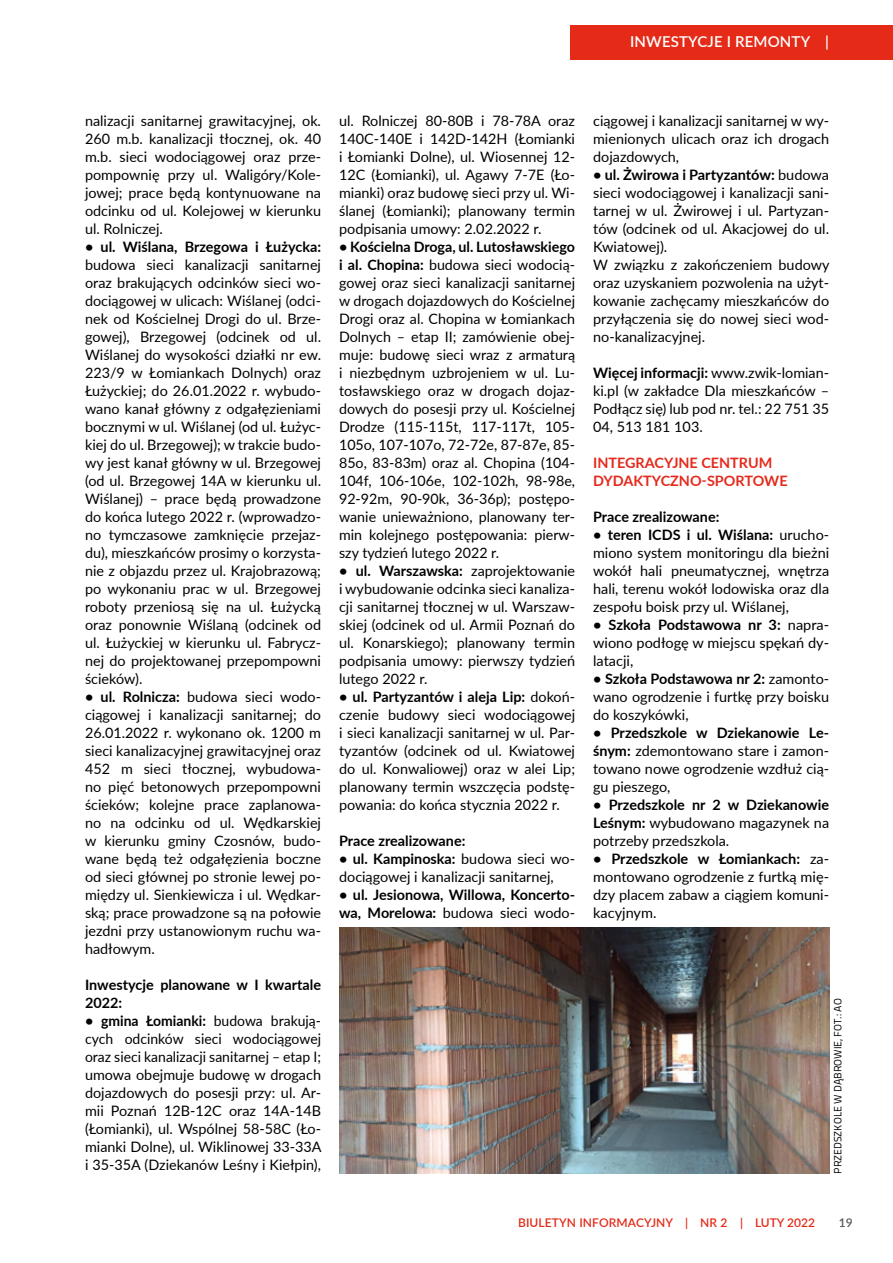
<style>
.page{position:relative;width:893px;height:1263px;background:#fff}
.page>*{position:absolute;margin:0;border:0;box-sizing:border-box;transform-origin:0 0}
.t1{font:600 15px "Lato";letter-spacing:.01em;color:#fff}
.t2{font:14.4px/18px "Lato";color:#000;text-align:justify}
.t3{font:700 14.4px/18px "Lato";color:#000}
.t4{font:700 14.4px/18px "Lato";color:#e52a1d}
.t5{font:600 12px "Lato";letter-spacing:.01em;color:#e52a18}
.t6{font:600 12px "Lato";color:#575756}
.t7{font:10.5px "Titillium Text 22 L";color:#000}
.s1{font-weight:700}
.s2{font-weight:400}
</style>
<div class="page">
<div style="left:570px;top:26px;width:323px;height:34px;background:#e52a18"></div>
<img style="left:339px;top:927px;width:490px;height:247px">
<p class="t1" style="left:630px;top:31px;width:200px">INWESTYCJE I REMONTY |</p>
<p class="t2" style="left:85px;top:111px;width:238px">nalizacji sanitarnej grawitacyjnej, ok.<br>260 m.b. kanalizacji tłocznej, ok. 40 m.b. sieci wodociągowej oraz prze&shy;pompownię przy ul. Waligóry/Kole&shy;jowej; prace będą kontynuowane na odcinku od ul. Kolejowej w kierunku ul. Rolniczej.</p>
<p class="t3" style="left:85px;top:237px;width:237px">• ul. Wiślana, Brzegowa i Łużycka:</p>
<p class="t2" style="left:85px;top:255px;width:238px">budowa sieci kanalizacji sanitarnej oraz brakujących odcinków sieci wo&shy;dociągowej w ulicach: Wiślanej (odci&shy;nek od Kościelnej Drogi do ul. Brze&shy;gowej), Brzegowej (odcinek od ul.<br>Wiślanej do wysokości działki nr ew.<br>223/9 w Łomiankach Dolnych) oraz Łużyckiej; do 26.01.2022 r. wybudo&shy;wano kanał główny z odgałęzieniami bocznymi w ul. Wiślanej (od ul. Łużyc&shy;kiej do ul. Brzegowej); w trakcie budo&shy;wy jest kanał główny w ul. Brzegowej (od ul. Brzegowej 14A w kierunku ul.<br>Wiślanej) – prace będą prowadzone do końca lutego 2022 r. (wprowadzo&shy;no tymczasowe zamknięcie przejaz&shy;du), mieszkańców prosimy o korzysta&shy;nie z objazdu przez ul. Krajobrazową; po wykonaniu prac w ul. Brzegowej roboty przeniosą się na ul. Łużycką oraz ponownie Wiślaną (odcinek od ul. Łużyckiej w kierunku ul. Fabrycz&shy;nej do projektowanej przepompowni ścieków).</p>
<p class="t2" style="left:85px;top:687px;width:238px"><span class="s1">• ul. Rolnicza:</span> budowa sieci wodo&shy;ciągowej i kanalizacji sanitarnej; do 26.01.2022 r. wykonano ok. 1200 m sieci kanalizacyjnej grawitacyjnej oraz 452 m sieci tłocznej, wybudowa&shy;no pięć betonowych przepompowni ścieków; kolejne prace zaplanowa&shy;no na odcinku od ul. Wędkarskiej w kierunku gminy Czosnów, budo&shy;wane będą też odgałęzienia boczne od sieci głównej po stronie lewej po&shy;między ul. Sienkiewicza i ul. Wędkar&shy;ską; prace prowadzone są na połowie jezdni przy ustanowionym ruchu wa&shy;hadłowym.</p>
<p class="t3" style="left:85px;top:975px;width:237px">Inwestycje planowane w I kwartale<br>2022:</p>
<p class="t2" style="left:85px;top:1011px;width:238px"><span class="s1">• gmina Łomianki:</span> budowa brakują&shy;cych odcinków sieci wodociągowej oraz sieci kanalizacji sanitarnej – etap I; umowa obejmuje budowę w drogach dojazdowych do posesji przy: ul. Ar&shy;mii Poznań 12B-12C oraz 14A-14B (Łomianki), ul. Wspólnej 58-58C (Ło&shy;mianki Dolne), ul. Wiklinowej 33-33A i 35-35A (Dziekanów Leśny i Kiełpin),</p>
<p class="t2" style="left:339px;top:111px;width:238px">ul. Rolniczej 80-80B i 78-78A oraz 140C-140E i 142D-142H (Łomianki i Łomianki Dolne), ul. Wiosennej 12- 12C (Łomianki), ul. Agawy 7-7E (Ło&shy;mianki) oraz budowę sieci przy ul. Wi&shy;ślanej (Łomianki); planowany termin podpisania umowy: 2.02.2022 r.</p>
<p class="t2" style="left:339px;top:237px;width:238px"><span class="s1">• Kościelna Droga, ul. Lutosławskiego i al. Chopina:</span> budowa sieci wodocią&shy;gowej oraz sieci kanalizacji sanitarnej w drogach dojazdowych do Kościelnej Drogi oraz al. Chopina w Łomiankach Dolnych – etap II; zamówienie obej&shy;muje: budowę sieci wraz z armaturą i niezbędnym uzbrojeniem w ul. Lu&shy;tosławskiego oraz w drogach dojaz&shy;dowych do posesji przy ul. Kościelnej Drodze (115-115t, 117-117t, 105- 105o, 107-107o, 72-72e, 87-87e, 85- 85o, 83-83m) oraz al. Chopina (104- 104f, 106-106e, 102-102h, 98-98e, 92-92m, 90-90k, 36-36p); postępo&shy;wanie unieważniono, planowany ter&shy;min kolejnego postępowania: pierw&shy;szy tydzień lutego 2022 r.</p>
<p class="t2" style="left:339px;top:561px;width:238px"><span class="s1">• ul. Warszawska:</span> zaprojektowanie i wybudowanie odcinka sieci kanaliza&shy;cji sanitarnej tłocznej w ul. Warszaw&shy;skiej (odcinek od ul. Armii Poznań do ul. Konarskiego); planowany termin podpisania umowy: pierwszy tydzień lutego 2022 r.</p>
<p class="t2" style="left:339px;top:687px;width:238px"><span class="s1">• ul. Partyzantów i aleja Lip:</span> dokoń&shy;czenie budowy sieci wodociągowej i sieci kanalizacji sanitarnej w ul. Par&shy;tyzantów (odcinek od ul. Kwiatowej do ul. Konwaliowej) oraz w alei Lip; planowany termin wszczęcia podstę&shy;powania: do końca stycznia 2022 r.</p>
<p class="t3" style="left:339px;top:831px;width:128px">Prace zrealizowane:</p>
<p class="t2" style="left:339px;top:849px;width:238px"><span class="s1">• ul. Kampinoska:</span> budowa sieci wo&shy;dociągowej i kanalizacji sanitarnej,</p>
<p class="t3" style="left:339px;top:885px;width:238px">• ul. Jesionowa, Willowa, Koncerto&shy;wa, Morelowa: <span class="s2">budowa sieci wodo-</span></p>
<p class="t2" style="left:593px;top:111px;width:238px">ciągowej i kanalizacji sanitarnej w wy&shy;mienionych ulicach oraz ich drogach dojazdowych,</p>
<p class="t2" style="left:593px;top:165px;width:238px;text-align:left"><span class="s1">• ul. Żwirowa i Partyzantów:</span> budowa sieci wodociągowej i kanalizacji sani&shy;tarnej w ul. Żwirowej i ul. Partyzan&shy;tów (odcinek od ul. Akacjowej do ul.<br>Kwiatowej).<br>W związku z zakończeniem budowy oraz uzyskaniem pozwolenia na użyt&shy;kowanie zachęcamy mieszkańców do przyłączenia się do nowej sieci wod&shy;no-kanalizacyjnej.</p>
<p class="t2" style="left:593px;top:363px;width:238px"><span class="s1">Więcej informacji:</span> www.zwik-lomian&shy;ki.pl (w zakładce Dla mieszkańców – Podłącz się) lub pod nr. tel.: 22 751 35<br>04, 513 181 103.</p>
<p class="t4" style="left:593px;top:453px;width:196px">INTEGRACYJNE CENTRUM<br>DYDAKTYCZNO-SPORTOWE</p>
<p class="t3" style="left:593px;top:507px;width:128px">Prace zrealizowane:</p>
<p class="t2" style="left:593px;top:525px;width:238px"><span class="s1">• teren ICDS i ul. Wiślana:</span> urucho&shy;miono system monitoringu dla bieżni wokół hali pneumatycznej, wnętrza hali, terenu wokół lodowiska oraz dla zespołu boisk przy ul. Wiślanej,</p>
<p class="t2" style="left:593px;top:615px;width:238px"><span class="s1">• Szkoła Podstawowa nr 3:</span> napra&shy;wiono podłogę w miejscu spękań dy&shy;latacji,</p>
<p class="t2" style="left:593px;top:669px;width:238px"><span class="s1">• Szkoła Podstawowa nr 2:</span> zamonto&shy;wano ogrodzenie i furtkę przy boisku do koszykówki,</p>
<p class="t2" style="left:593px;top:723px;width:238px"><span class="s1">• Przedszkole w Dziekanowie Le&shy;śnym:</span> zdemontowano stare i zamon&shy;towano nowe ogrodzenie wzdłuż cią&shy;gu pieszego,</p>
<p class="t2" style="left:593px;top:795px;width:237px"><span class="s1">• Przedszkole nr 2 w Dziekanowie Leśnym:</span> wybudowano magazynek na potrzeby przedszkola.</p>
<p class="t2" style="left:593px;top:849px;width:238px"><span class="s1">• Przedszkole w Łomiankach:</span> za&shy;montowano ogrodzenie z furtką mię&shy;dzy placem zabaw a ciągiem komuni&shy;kacyjnym.</p>
<p class="t7" style="left:830px;top:1174px;width:177px;rotate:-90deg">PRZEDSZKOLE W DĄBROWIE, FOT.: AO</p>
<p class="t5" style="left:518px;top:1213px;width:298px">BIULETYN INFORMACYJNY | NR 2 | LUTY 2022</p>
<p class="t6" style="left:839px;top:1213px;width:15px">19</p>
</div>
